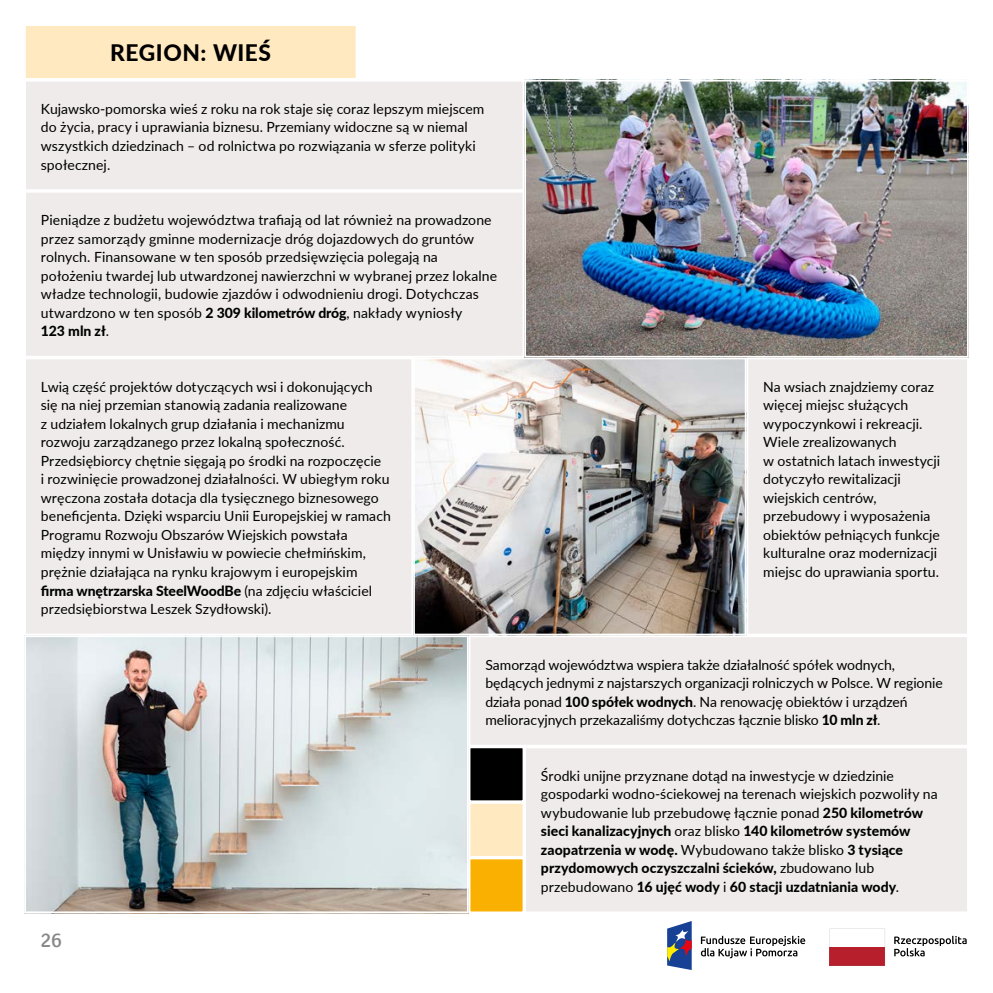
<style>
.page{position:relative;width:993px;height:993px;background:#fff}
.page>*{position:absolute;margin:0;border:0;box-sizing:border-box;transform-origin:0 0}
.t1{font:800 22.75px "Lato";letter-spacing:.025em;color:#000}
.t2{font:20.65px "Signika";color:#878787}
.t3{font:14px/18.6px "Lato";letter-spacing:.005em;color:#000}
.s1{font-weight:800}
</style>
<div class="page">
<div style="left:469px;top:747px;width:54px;height:54px;background:#000"></div>
<div style="left:468px;top:746px;width:56px;height:55px;border:2px solid #fff"></div>
<div style="left:24px;top:912px;width:56px;height:56px;background:#fff;border:2px solid #fff"></div>
<div style="left:24px;top:912px;width:56px;height:56px;border:2px solid #fff;border-radius:12px"></div>
<div style="left:468px;top:801px;width:56px;height:56px;background:#ffe9c0;border:2px solid #fff"></div>
<div style="left:468px;top:857px;width:56px;height:55px;background:#f9b000;border:2px solid #fff"></div>
<svg style="left:654px;top:918px;width:314px;height:52px"></svg>
<img style="left:416px;top:360px;width:327px;height:272px">
<div style="left:413px;top:357px;width:333px;height:278px;border:2px solid #fff"></div>
<img style="left:27px;top:638px;width:438px;height:271px">
<div style="left:24px;top:635px;width:444px;height:277px;border:2px solid #fff"></div>
<img style="left:527px;top:83px;width:438px;height:271px">
<div style="left:524px;top:80px;width:444px;height:277px;border:2px solid #fff"></div>
<div style="left:24px;top:24px;width:333px;height:56px;background:#ffe9c0;border:2px solid #fff"></div>
<div style="left:25px;top:81px;width:498px;height:109px;background:#efebea"></div>
<div style="left:24px;top:80px;width:500px;height:111px;border:2px solid #fff"></div>
<div style="left:25px;top:358px;width:387px;height:276px;background:#efebea"></div>
<div style="left:24px;top:357px;width:389px;height:278px;border:2px solid #fff"></div>
<div style="left:747px;top:358px;width:220px;height:276px;background:#efebea"></div>
<div style="left:746px;top:357px;width:222px;height:278px;border:2px solid #fff"></div>
<div style="left:525px;top:747px;width:442px;height:165px;background:#efebea"></div>
<div style="left:524px;top:746px;width:444px;height:166px;border:2px solid #fff"></div>
<div style="left:469px;top:636px;width:498px;height:109px;background:#efebea"></div>
<div style="left:468px;top:635px;width:500px;height:111px;border:2px solid #fff"></div>
<div style="left:25px;top:192px;width:498px;height:164px;background:#efebea"></div>
<div style="left:24px;top:191px;width:500px;height:166px;border:2px solid #fff"></div>
<h1 class="t1" style="left:110px;top:36px;width:162px">REGION: WIEŚ</h1>
<p class="t3" style="left:41px;top:99px;width:445px">Kujawsko-pomorska wieś z roku na rok staje się coraz lepszym miejscem do życia, pracy i uprawiania biznesu. Przemiany widoczne są w niemal wszystkich dziedzinach – od rolnictwa po rozwiązania w sferze polityki społecznej.</p>
<p class="t3" style="left:41px;top:210px;width:458px">Pieniądze z budżetu województwa trafiają od lat również na prowadzone przez samorządy gminne modernizacje dróg dojazdowych do gruntów rolnych. Finansowane w ten sposób przedsięwzięcia polegają na położeniu twardej lub utwardzonej nawierzchni w wybranej przez lokalne władze technologii, budowie zjazdów i odwodnieniu drogi. Dotychczas utwardzono w ten sposób <span class="s1">2 309 kilometrów dróg</span>, nakłady wyniosły<br><span class="s1">123 mln zł</span>.</p>
<p class="t3" style="left:41px;top:376px;width:351px">Lwią część projektów dotyczących wsi i dokonujących się na niej przemian stanowią zadania realizowane<br>z udziałem lokalnych grup działania i mechanizmu rozwoju zarządzanego przez lokalną społeczność.<br>Przedsiębiorcy chętnie sięgają po środki na rozpoczęcie<br>i rozwinięcie prowadzonej działalności. W ubiegłym roku wręczona została dotacja dla tysięcznego biznesowego beneficjenta. Dzięki wsparciu Unii Europejskiej w ramach Programu Rozwoju Obszarów Wiejskich powstała między innymi w Unisławiu w powiecie chełmińskim, prężnie działająca na rynku krajowym i europejskim <span class="s1">firma wnętrzarska SteelWoodBe</span> (na zdjęciu właściciel przedsiębiorstwa Leszek Szydłowski).</p>
<p class="t3" style="left:763px;top:376px;width:179px">Na wsiach znajdziemy coraz więcej miejsc służących wypoczynkowi i rekreacji.<br>Wiele zrealizowanych<br>w ostatnich latach inwestycji dotyczyło rewitalizacji wiejskich centrów, przebudowy i wyposażenia obiektów pełniących funkcje kulturalne oraz modernizacji miejsc do uprawiania sportu.</p>
<p class="t3" style="left:485px;top:654px;width:459px">Samorząd województwa wspiera także działalność spółek wodnych, będących jednymi z najstarszych organizacji rolniczych w Polsce. W regionie działa ponad <span class="s1">100 spółek wodnych</span>. Na renowację obiektów i urządzeń melioracyjnych przekazaliśmy dotychczas łącznie blisko <span class="s1">10 mln zł</span>.</p>
<h2 class="t2" style="left:41px;top:928px;width:23px">26</h2>
<p class="t3" style="left:540px;top:765px;width:398px">Środki unijne przyznane dotąd na inwestycje w dziedzinie gospodarki wodno-ściekowej na terenach wiejskich pozwoliły na wybudowanie lub przebudowę łącznie ponad <span class="s1">250 kilometrów sieci kanalizacyjnych</span> oraz blisko <span class="s1">140 kilometrów systemów zaopatrzenia w wodę.</span> Wybudowano także blisko <span class="s1">3 tysiące przydomowych oczyszczalni ścieków,</span> zbudowano lub przebudowano <span class="s1">16 ujęć wody</span> i <span class="s1">60 stacji uzdatniania wody</span>.</p>
</div>
